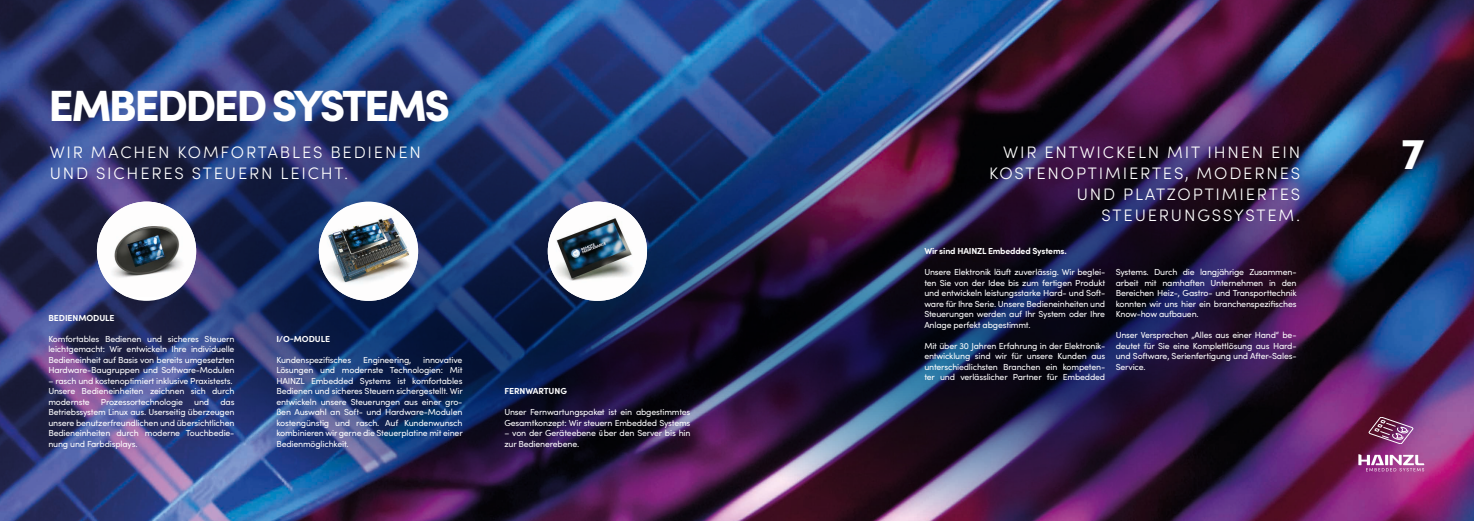
<style>
.page{position:relative;width:1474px;height:521px;background:#fff}
.page>*{position:absolute;margin:0;border:0;box-sizing:border-box;transform-origin:0 0}
.t1{font:900 43.75px "Sofia Pro";letter-spacing:-.06em;color:#fff}
.t2{font:300 16.62px/21px "Sofia Pro";letter-spacing:.11em;color:#fff}
.t3{font:8.75px/10.5px "Sofia Pro";letter-spacing:-.02em;color:#fff;text-align:justify}
.t4{font:700 8.75px "Sofia Pro";letter-spacing:-.02em;color:#fff}
</style>
<div class="page">
<img style="left:0;top:0;width:1473px;height:521px">
<img style="left:125px;top:0;width:476px;height:521px">
<img style="left:601px;top:0;width:732px;height:521px">
<img style="left:97px;top:202px;width:99px;height:95px">
<img style="left:319px;top:206px;width:99px;height:95px">
<img style="left:548px;top:202px;width:99px;height:99px;border-radius:50px">
<svg style="left:1368px;top:417px;width:45px;height:27px"></svg>
<svg style="left:1358px;top:454px;width:66px;height:17px"></svg>
<h1 class="t1" style="left:49px;top:71px;width:403px">EMBEDDED SYSTEMS</h1>
<h2 class="t2" style="left:50px;top:140px;width:373px">WIR MACHEN KOMFORTABLES BEDIENEN<br>UND SICHERES STEUERN LEICHT.</h2>
<p class="t4" style="left:48px;top:311px;width:68px">BEDIENMODULE</p>
<p class="t3" style="left:48px;top:333px;width:188px">Komfortables Bedienen und sicheres Steuern leichtgemacht: Wir entwickeln Ihre individuelle Bedieneinheit auf Basis von bereits umgesetzten Hardware-Baugruppen und Software-Modulen</p>
<p class="t3" style="left:48px;top:375px;width:188px;text-align:left">– rasch und kostenoptimiert inklusive Praxistests.<br>Unsere Bedieneinheiten zeichnen sich durch modernste</p>
<p class="t3" style="left:48px;top:396px;width:188px;text-indent:172px">das Betriebssystem Linux aus. Userseitig überzeugen unsere benutzerfreundlichen und übersichtlichen Bedieneinheiten durch moderne Touchbedie&shy;nung und Farbdisplays.</p>
<p class="t3" style="left:101px;top:396px;width:84px">Prozessortechnologie</p>
<p class="t3" style="left:194px;top:396px;width:17px">und</p>
<p class="t4" style="left:276px;top:332px;width:55px">I/O-MODULE</p>
<p class="t3" style="left:276px;top:354px;width:76px">Kundenspezifisches</p>
<p class="t3" style="left:363px;top:354px;width:50px">Engineering,</p>
<p class="t3" style="left:276px;top:354px;width:188px;text-indent:147px">innovative Lösungen und modernste Technologien: Mit HAINZL Embedded Systems ist komfortables Bedienen und sicheres Steuern sichergestellt. Wir entwickeln unsere Steuerungen aus einer gro&shy;ßen Auswahl an Soft- und Hardware-Modulen kostengünstig und rasch. Auf Kundenwunsch kombinieren wir gerne die Steuerplatine mit einer Bedienmöglichkeit.</p>
<p class="t4" style="left:504px;top:385px;width:64px">FERNWARTUNG</p>
<p class="t3" style="left:504px;top:407px;width:188px">Unser Fernwartungspaket ist ein abgestimmtes<br>Gesamtkonzept: Wir steuern Embedded Systems</p>
<p class="t3" style="left:504px;top:428px;width:188px">– von der Geräteebene über den Server bis hin zur Bedienerebene.</p>
<h2 class="t2" style="left:989px;top:140px;width:313px;text-align:right">WIR ENTWICKELN MIT IHNEN EIN<br>KOSTENOPTIMIERTES, MODERNES<br>UND PLATZOPTIMIERTES<br>STEUERUNGSSYSTEM.</h2>
<p class="t4" style="left:924px;top:244px;width:144px">Wir sind HAINZL Embedded Systems.</p>
<p class="t3" style="left:924px;top:266px;width:182px">Unsere Elektronik läuft zuverlässig. Wir beglei&shy;ten Sie von der Idee bis zum fertigen Produkt und entwickeln leistungsstarke Hard- und Soft&shy;ware für Ihre Serie. Unsere Bedieneinheiten und Steuerungen werden auf Ihr System oder Ihre Anlage perfekt abgestimmt.</p>
<p class="t3" style="left:924px;top:340px;width:182px">Mit über 30 Jahren Erfahrung in der Elektronik&shy;entwicklung sind wir für unsere Kunden aus unterschiedlichsten Branchen ein kompeten&shy;ter und verlässlicher Partner für Embedded</p>
<p class="t3" style="left:1115px;top:266px;width:182px">Systems. Durch die langjährige Zusammen&shy;arbeit mit namhaften Unternehmen in den Bereichen Heiz-, Gastro- und Transporttechnik konnten wir uns hier ein branchenspezifisches Know-how aufbauen.</p>
<p class="t3" style="left:1115px;top:329px;width:182px">Unser Versprechen „Alles aus einer Hand“ be&shy;deutet für Sie eine Komplettlösung aus Hard&shy;und Software, Serienfertigung und After-Sales-Service.</p>
<h1 class="t1" style="left:1401px;top:120px;width:24px">7</h1>
</div>
